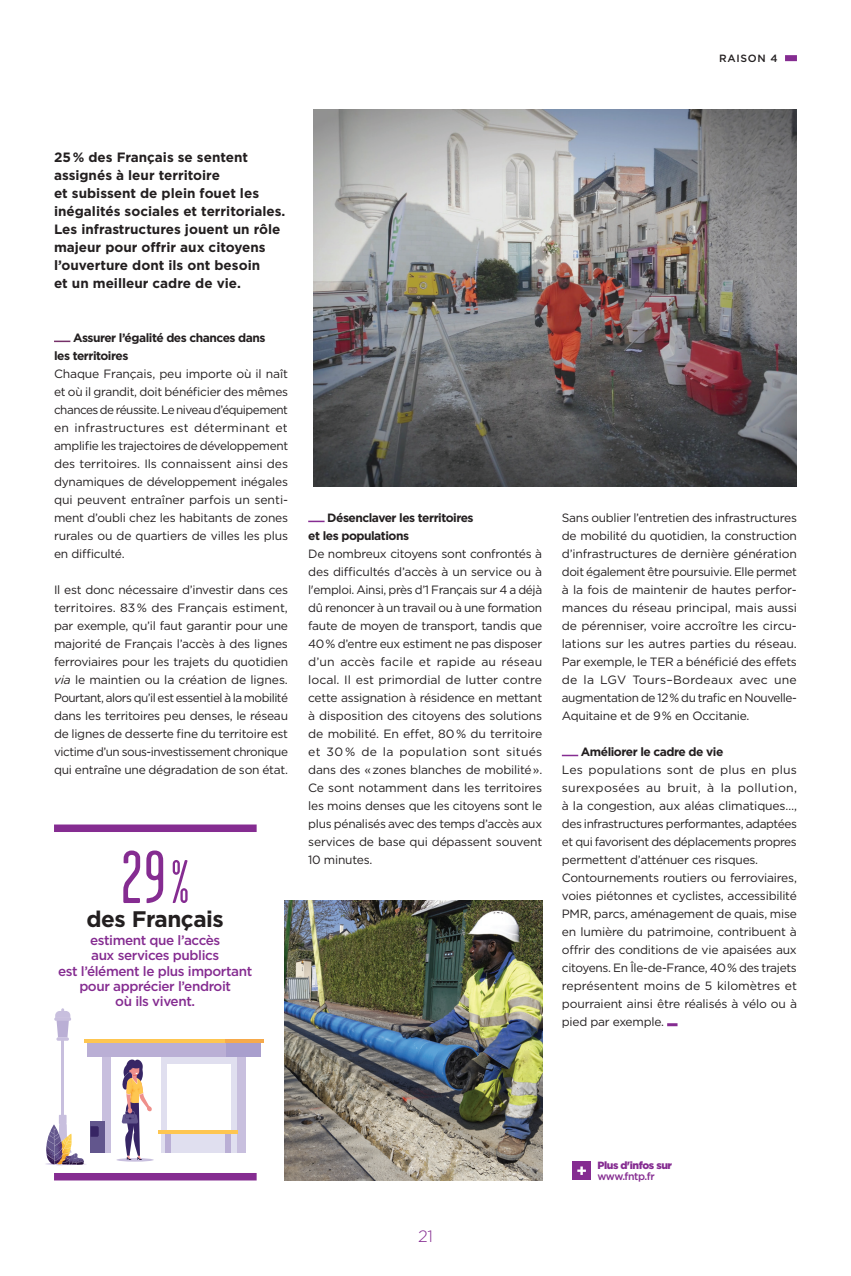
<style>
.page{position:relative;width:851px;height:1276px;background:#fff}
.page>*{position:absolute;margin:0;border:0;box-sizing:border-box;transform-origin:0 0}
.t1{font:75px "Garage Gothic";color:#852c91}
.t2{font:700 22.5px "Gotham";letter-spacing:-.02em;color:#231f20}
.t3{font:300 16.35px "Gotham";color:#852c91}
.t4{font:700 13.5px/18px "Gotham";color:#231f20}
.t5{font:500 13.5px/15.3px "Gotham";letter-spacing:-.03em;color:#852c91;text-align:center}
.texte_courant_justif{font:12px/18px "Gotham";letter-spacing:-.02em;color:#231f20;text-align:justify}
.t6{font:700 12px/18px "Gotham";letter-spacing:-.04em;color:#231f20}
.t7{font:900 10.5px "Gotham";letter-spacing:-.04em;color:#852c91}
.t8{font:500 10.5px "Gotham";letter-spacing:-.04em;color:#852c91}
.t9{font:500 10.5px "Gotham";letter-spacing:.07em;color:#231f20}
.s1{font-style:italic}
.s2{font-size:61.5px}
</style>
<div class="page">
<img style="left:284px;top:900px;width:258px;height:280px">
<svg style="left:54px;top:341px;width:16px;height:1px"></svg>
<svg style="left:308px;top:521px;width:16px;height:1px"></svg>
<div style="left:54px;top:1173px;width:202px;height:7px;background:#852c91"></div>
<div style="left:54px;top:824px;width:202px;height:8px;background:#852c91"></div>
<img style="left:313px;top:109px;width:483px;height:377px">
<div style="left:784px;top:55px;width:12px;height:6px;background:#852c91"></div>
<svg style="left:561px;top:755px;width:17px;height:1px"></svg>
<svg style="left:667px;top:1023px;width:10px;height:3px"></svg>
<div style="left:59px;top:1114px;width:8px;height:10px;background:#c8bfde"></div>
<hr style="left:62px;top:1039px;width:2px;height:76px;background:#c8bfde">
<hr style="left:54px;top:1017px;width:17px;height:3px;background:#c8bfde;border-radius:2px">
<svg style="left:55px;top:1008px;width:15px;height:32px"></svg>
<div style="left:161px;top:1054px;width:76px;height:98px;background:#e0dfef"></div>
<div style="left:237px;top:1054px;width:8px;height:98px;background:#c8bfde"></div>
<div style="left:102px;top:1054px;width:8px;height:98px;background:#c8bfde"></div>
<div style="left:88px;top:1042px;width:172px;height:15px;background:#baafd5"></div>
<hr style="left:84px;top:1039px;width:180px;height:3px;background:#fec651">
<div style="left:91px;top:1120px;width:14px;height:32px;background:#62568d"></div>
<div style="left:167px;top:1064px;width:64px;height:69px;background:#fff"></div>
<div style="left:165px;top:1133px;width:5px;height:19px;background:#baafd5"></div>
<div style="left:225px;top:1133px;width:5px;height:19px;background:#baafd5"></div>
<hr style="left:158px;top:1130px;width:79px;height:3px;background:#fec651">
<div style="left:226px;top:1042px;width:34px;height:15px;background:#a99fcd"></div>
<hr style="left:226px;top:1039px;width:38px;height:3px;background:#f6aa4b">
<hr style="left:116px;top:1158px;width:38px;height:3px;background:#c8bfde;border-radius:50%">
<svg style="left:122px;top:1059px;width:30px;height:101px"></svg>
<svg style="left:46px;top:1123px;width:53px;height:43px"></svg>
<div style="left:572px;top:1161px;width:19px;height:19px;background:#852c91"></div>
<svg style="left:577px;top:1166px;width:8px;height:9px"></svg>
<p class="t9" style="left:719px;top:51px;width:60px">RAISON 4</p>
<p class="t4" style="left:54px;top:148px;width:233px">25 % des Français se sentent assignés à leur territoire<br>et subissent de plein fouet les inégalités sociales et territoriales.<br>Les infrastructures jouent un rôle majeur pour offrir aux citoyens l’ouverture dont ils ont besoin<br>et un meilleur cadre de vie.</p>
<p class="t6" style="left:54px;top:329px;width:213px;text-indent:19px">Assurer l’égalité des chances dans les territoires</p>
<p class="texte_courant_justif" style="left:54px;top:365px;width:236px">Chaque Français, peu importe où il naît et où il grandit, doit bénéficier des mêmes chances de réussite. Le niveau d’équipement en infrastructures est déterminant et amplifie les trajectoires de développement des territoires. Ils connaissent ainsi des dynamiques de développement inégales qui peuvent entraîner parfois un senti&shy;ment d’oubli chez les habitants de zones rurales ou de quartiers de villes les plus en difficulté.</p>
<p class="texte_courant_justif" style="left:54px;top:581px;width:235px">Il est donc nécessaire d’investir dans ces territoires. 83 % des Français estiment, par exemple, qu’il faut garantir pour une majorité de Français l’accès à des lignes ferroviaires pour les trajets du quotidien <span class="s1">via</span> le maintien ou la création de lignes.<br>Pourtant, alors qu’il est essentiel à la mobilité dans les territoires peu denses, le réseau de lignes de desserte fine du territoire est victime d’un sous-investissement chronique qui entraîne une dégradation de son état.</p>
<p class="t1" style="left:121px;top:838px;width:69px">29<span class="s2">%</span></p>
<p class="t2" style="left:86px;top:904px;width:139px">des Français</p>
<p class="t5" style="left:58px;top:932px;width:196px">estiment que l’accès<br>aux services publics<br>est l’élément le plus important pour apprécier l’endroit<br>où ils vivent.</p>
<p class="t6" style="left:308px;top:509px;width:167px;text-indent:19px">Désenclaver les territoires et les populations</p>
<p class="texte_courant_justif" style="left:308px;top:545px;width:235px">De nombreux citoyens sont confrontés à des difficultés d’accès à un service ou à l'emploi. Ainsi, près d’1 Français sur 4 a déjà dû renoncer à un travail ou à une formation faute de moyen de transport, tandis que 40 % d’entre eux estiment ne pas disposer d’un accès facile et rapide au réseau local. Il est primordial de lutter contre cette assignation à résidence en mettant à disposition des citoyens des solutions de mobilité. En effet, 80 % du territoire et 30 % de la population sont situés dans des « zones blanches de mobilité ».<br>Ce sont notamment dans les territoires les moins denses que les citoyens sont le plus pénalisés avec des temps d’accès aux services de base qui dépassent souvent 10 minutes.</p>
<p class="texte_courant_justif" style="left:561px;top:509px;width:237px">Sans oublier l’entretien des infrastructures de mobilité du quotidien, la construction d’infrastructures de dernière génération doit également être poursuivie. Elle permet à la fois de maintenir de hautes perfor&shy;mances du réseau principal, mais aussi de pérenniser, voire accroître les circu&shy;lations sur les autres parties du réseau.<br>Par exemple, le TER a bénéficié des effets de la LGV Tours–Bordeaux avec une augmentation de 12 % du trafic en Nouvelle-Aquitaine et de 9 % en Occitanie.</p>
<p class="t6" style="left:580px;top:743px;width:144px">Améliorer le cadre de vie</p>
<p class="texte_courant_justif" style="left:561px;top:761px;width:237px">Les populations sont de plus en plus surexposées au bruit, à la pollution, à la congestion, aux aléas climatiques…, des infrastructures performantes, adaptées et qui favorisent des déplacements propres permettent d’atténuer ces risques.</p>
<p class="texte_courant_justif" style="left:561px;top:869px;width:237px">Contournements routiers ou ferroviaires, voies piétonnes et cyclistes, accessibilité PMR, parcs, aménagement de quais, mise en lumière du patrimoine, contribuent à offrir des conditions de vie apaisées aux citoyens. En Île-de-France, 40 % des trajets représentent moins de 5 kilomètres et pourraient ainsi être réalisés à vélo ou à pied par exemple.</p>
<p class="t3" style="left:418px;top:1226px;width:16px">21</p>
<p class="t7" style="left:597px;top:1159px;width:76px">Plus d'infos sur</p>
<p class="t8" style="left:597px;top:1169px;width:59px">www.fntp.fr</p>
</div>
